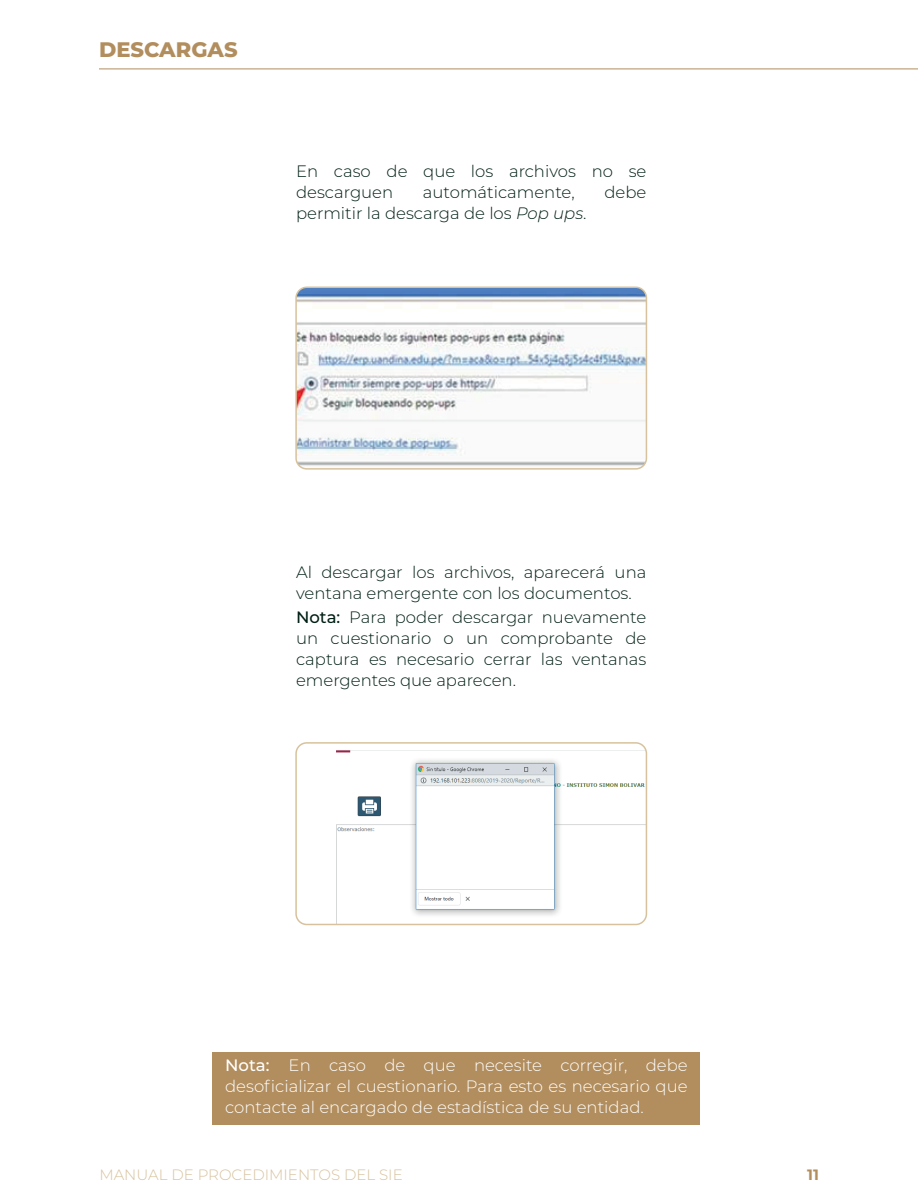
<style>
.page{position:relative;width:918px;height:1188px;background:#fff}
.page>*{position:absolute;margin:0;border:0;box-sizing:border-box;transform-origin:0 0}
.t1{font:800 21px "Montserrat";color:#b28e5e}
.t2{font:300 16.5px/21px "Montserrat";color:#001f15}
.t3{font:300 16.5px/21px "Montserrat";color:#fff;text-align:justify}
.t4{font:300 15px "Montserrat";color:#d7c29d}
.t5{font:700 15px "Montserrat";color:#b28e5e}
.s1{font-style:italic}
.s2{font-weight:500}
</style>
<div class="page">
<hr style="left:99px;top:69px;width:819px;height:1px;background:#b28e5e">
<img style="left:298px;top:745px;width:347px;height:178px">
<img style="left:298px;top:287px;width:348px;height:180px">
<div style="left:212px;top:1052px;width:488px;height:73px;background:#b28e5e"></div>
<div style="left:295px;top:287px;width:352px;height:183px;border:2px solid #d7c29d;border-radius:11px"></div>
<div style="left:295px;top:742px;width:352px;height:183px;border:2px solid #d7c29d;border-radius:11px"></div>
<p class="t1" style="left:99px;top:34px;width:140px">DESCARGAS</p>
<p class="t2" style="left:296px;top:160px;width:352px">En caso de que los archivos no se descarguen</p>
<p class="t2" style="left:423px;top:181px;width:153px">automáticamente,</p>
<p class="t2" style="left:604px;top:181px;width:43px">debe</p>
<p class="t2" style="left:296px;top:202px;width:292px">permitir la descarga de los <span class="s1">Pop ups</span>.</p>
<p class="t2" style="left:296px;top:561px;width:352px">Al descargar los archivos, aparecerá una ventana emergente con los documentos.</p>
<p class="t2" style="left:296px;top:606px;width:352px;text-align:justify"><span class="s2">Nota:</span> Para poder descargar nuevamente un cuestionario o un comprobante de captura es necesario cerrar las ventanas emergentes que aparecen.</p>
<p class="t3" style="left:225px;top:1054px;width:464px"><span class="s2">Nota:</span> En caso de que necesite corregir, debe desoficializar el cuestionario. Para esto es necesario que contacte al encargado de estadística de su entidad.</p>
<p class="t4" style="left:99px;top:1164px;width:305px">MANUAL DE PROCEDIMIENTOS DEL SIE</p>
<p class="t5" style="left:807px;top:1163px;width:13px">11</p>
</div>
